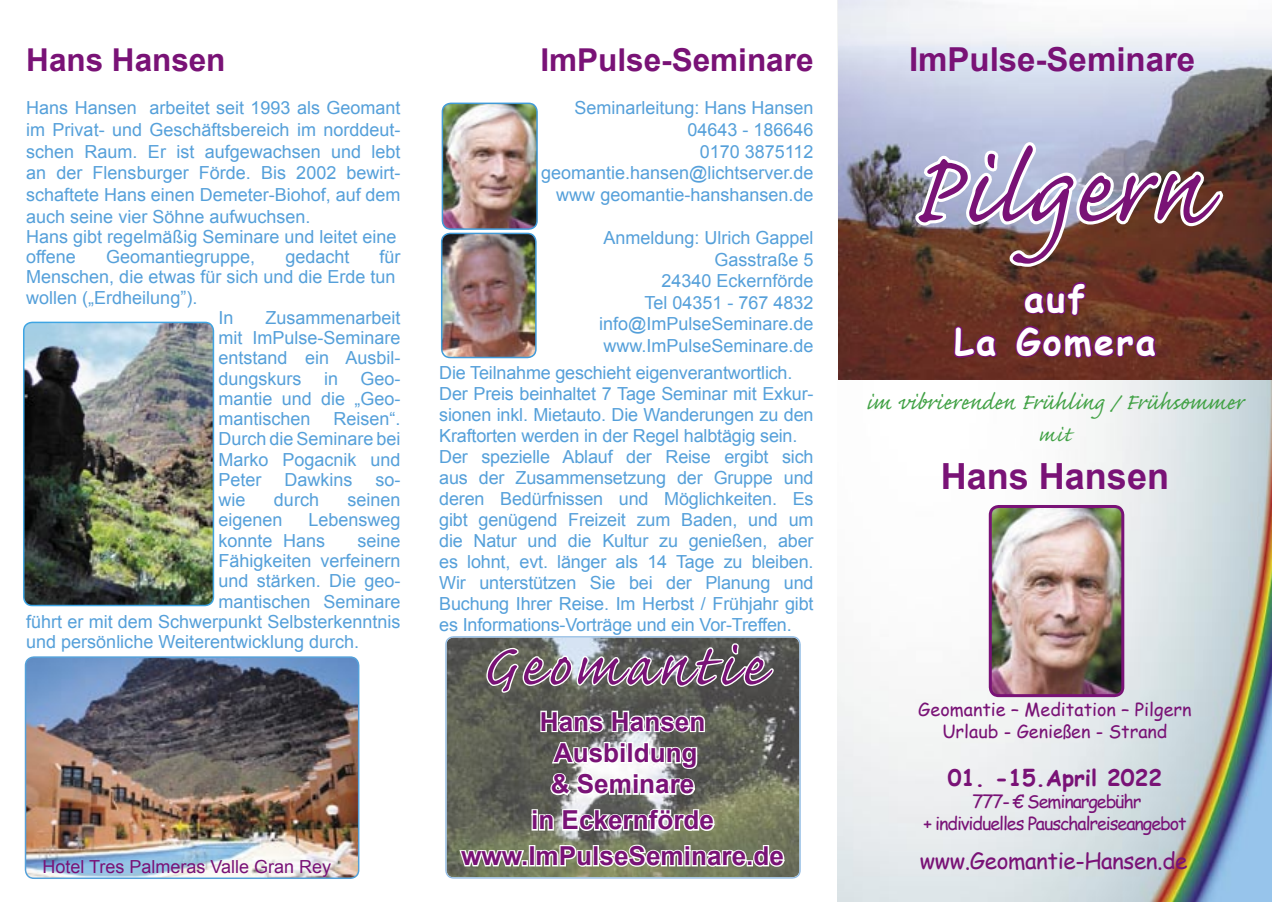
<style>
.page{position:relative;width:1272px;height:902px;background:#fff}
.page>*{position:absolute;margin:0;border:0;box-sizing:border-box;transform-origin:0 0}
.t1{font:126px "Caflisch Script Pro";letter-spacing:.02em;color:#791276}
.t2{font:74.4px "Caflisch Script Pro";letter-spacing:.06em;color:#791276}
.t3{font:700 36px/43.2px "Comic Sans MS";letter-spacing:.06em;color:#fff;text-align:center}
.t4{font:700 36px "Arial";color:#791276}
.t5{font:700 33px "Arial";color:#791276}
.t6{font:700 31.5px "Arial";color:#791276}
.t7{font:28.5px "Caflisch Script Pro";color:#42a246}
.t8{font:27px "Caflisch Script Pro";color:#42a246}
.t9{font:700 26.1px/31.3px "Arial";color:#791276;text-align:center}
.t10{font:22.5px "Comic Sans MS";letter-spacing:-.02em;color:#791276}
.t11{font:700 22.5px "Comic Sans MS";color:#791276}
.t12{font:18px/21px "Arial";color:#55a0da}
.t13{font:18px/21.6px "Comic Sans MS";letter-spacing:-.06em;color:#791276;text-align:center}
.t14{font:18px/21.6px "Comic Sans MS";color:#791276;text-align:center}
.t15{font:18px "Arial";color:#791276}
</style>
<div class="page">
<img style="left:23px;top:321px;width:191px;height:285px">
<img style="left:837px;top:0;width:434px;height:901px">
<img style="left:838px;top:0;width:433px;height:379px">
<img style="left:25px;top:656px;width:334px;height:222px">
<svg style="left:445px;top:636px;width:355px;height:242px;background:#696c60"></svg>
<svg style="left:485px;top:642px;width:289px;height:52px"></svg>
<svg style="left:539px;top:709px;width:167px;height:88px"></svg>
<div style="left:531px;top:809px;width:7px;height:6px;border:3px solid #fff"></div>
<div style="left:531px;top:814px;width:7px;height:16px;border:3px solid #fff"></div>
<svg style="left:537px;top:807px;width:179px;height:25px"></svg>
<svg style="left:457px;top:845px;width:69px;height:25px"></svg>
<div style="left:521px;top:860px;width:7px;height:6px;border:3px solid #fff"></div>
<div style="left:529px;top:844px;width:6px;height:22px;border:3px solid #fff"></div>
<svg style="left:534px;top:842px;width:150px;height:26px"></svg>
<div style="left:684px;top:844px;width:6px;height:7px;border:3px solid #fff"></div>
<div style="left:684px;top:850px;width:6px;height:16px;border:3px solid #fff"></div>
<svg style="left:690px;top:843px;width:96px;height:25px"></svg>
<svg style="left:910px;top:139px;width:309px;height:356px"></svg>
<img style="left:988px;top:505px;width:136px;height:192px">
<img style="left:441px;top:103px;width:97px;height:255px">
<h3 class="t6" style="left:26px;top:39px;width:201px">Hans Hansen</h3>
<p class="t12" style="left:26px;top:98px;width:376px">Hans Hansen arbeitet seit 1993 als Geomant im Privat- und Geschäftsbereich im norddeut&shy;schen Raum. Er ist aufgewachsen und lebt an der Flensburger Förde. Bis 2002 bewirt&shy;schaftete Hans einen Demeter-Biohof, auf dem auch seine vier Söhne aufwuchsen.<br>Hans gibt regelmäßig Seminare und leitet eine offene</p>
<p class="t12" style="left:106px;top:246px;width:151px">Geomantiegruppe,</p>
<p class="t12" style="left:285px;top:246px;width:66px">gedacht</p>
<p class="t12" style="left:379px;top:246px;width:23px">für</p>
<p class="t12" style="left:26px;top:267px;width:371px">Menschen, die etwas für sich und die Erde tun</p>
<p class="t12" style="left:26px;top:287px;width:173px">wollen („Erdheilung”).</p>
<p class="t12" style="left:218px;top:307px;width:17px">In</p>
<p class="t12" style="left:218px;top:307px;width:184px;line-height:20.2px;text-align:justify;text-indent:47px">Zusammenarbeit mit ImPulse-Seminare entstand ein Ausbil&shy;dungskurs</p>
<p class="t12" style="left:218px;top:368px;width:184px;line-height:20.2px;text-align:justify;text-indent:106px">in Geo&shy;mantie und die „Geo&shy;mantischen</p>
<p class="t12" style="left:218px;top:409px;width:184px;line-height:20.2px;text-align:justify;text-indent:115px">Reisen“.<br>Durch die Seminare bei Marko Pogacnik und Peter</p>
<p class="t12" style="left:284px;top:469px;width:70px">Dawkins</p>
<p class="t12" style="left:375px;top:469px;width:27px">so-</p>
<p class="t12" style="left:218px;top:489px;width:28px">wie</p>
<p class="t12" style="left:274px;top:489px;width:47px">durch</p>
<p class="t12" style="left:347px;top:489px;width:55px">seinen</p>
<p class="t12" style="left:218px;top:510px;width:66px">eigenen</p>
<p class="t12" style="left:218px;top:510px;width:184px;line-height:20.2px;text-indent:90px">Lebensweg konnte Hans</p>
<p class="t12" style="left:357px;top:530px;width:45px">seine</p>
<p class="t12" style="left:218px;top:550px;width:184px">Fähigkeiten verfeinern</p>
<p class="t12" style="left:218px;top:570px;width:184px">und stärken. Die geo-</p>
<p class="t12" style="left:218px;top:591px;width:184px">mantischen Seminare</p>
<p class="t12" style="left:26px;top:611px;width:376px">führt er mit dem Schwerpunkt Selbsterkenntnis</p>
<p class="t12" style="left:26px;top:631px;width:334px">und persönliche Weiterentwicklung durch.</p>
<p class="t15" style="left:42px;top:855px;width:290px">Hotel Tres Palmeras Valle Gran Rey</p>
<h3 class="t6" style="left:540px;top:39px;width:275px">ImPulse-Seminare</h3>
<p class="t12" style="left:541px;top:97px;width:274px;line-height:21.6px;text-align:right">Seminarleitung: Hans Hansen<br>04643 - 186646<br>0170 3875112 geomantie.hansen@lichtserver.de www geomantie-hanshansen.de</p>
<p class="t12" style="left:599px;top:227px;width:216px;line-height:21.6px;text-align:right">Anmeldung: Ulrich Gappel<br>Gasstraße 5<br>24340 Eckernförde<br>Tel 04351 - 767 4832 info@ImPulseSeminare.de www.ImPulseSeminare.de</p>
<p class="t12" style="left:439px;top:362px;width:376px">Die Teilnahme geschieht eigenverantwortlich.<br>Der Preis beinhaltet 7 Tage Seminar mit Exkur&shy;sionen inkl. Mietauto. Die Wanderungen zu den Kraftorten werden in der Regel halbtägig sein.<br>Der spezielle Ablauf der Reise ergibt sich aus der Zusammensetzung der Gruppe und deren Bedürfnissen und Möglichkeiten. Es gibt genügend Freizeit zum Baden, und um die Natur und die Kultur zu genießen, aber es lohnt, evt. länger als 14 Tage zu bleiben.<br>Wir unterstützen Sie bei der Planung und Buchung Ihrer Reise. Im Herbst / Frühjahr gibt es Informations-Vorträge und ein Vor-Treffen.</p>
<h2 class="t2" style="left:481px;top:627px;width:284px">Geomantie</h2>
<h3 class="t9" style="left:540px;top:706px;width:167px">Hans Hansen<br>Ausbildung &amp; Seminare</h3>
<h3 class="t9" style="left:461px;top:802px;width:324px;line-height:35.8px">in Eckernförde www.ImPulseSeminare.de</h3>
<h3 class="t5" style="left:909px;top:38px;width:288px">ImPulse-Seminare</h3>
<h1 class="t1" style="left:909px;top:125px;width:296px">Pilgern</h1>
<h3 class="t3" style="left:954px;top:275px;width:203px">auf<br>La Gomera</h3>
<h3 class="t7" style="left:866px;top:387px;width:379px">im vibrierenden Frühling / Frühsommer</h3>
<h3 class="t8" style="left:1038px;top:420px;width:34px">mit</h3>
<h3 class="t4" style="left:940px;top:452px;width:230px">Hans Hansen</h3>
<p class="t14" style="left:918px;top:698px;width:275px">Geomantie – Meditation – Pilgern<br>Urlaub - Genießen - Strand</p>
<p class="t11" style="left:947px;top:761px;width:216px">01. -15.April 2022</p>
<p class="t13" style="left:923px;top:790px;width:265px">777- € Seminargebühr<br>+ individuelles Pauschalreiseangebot</p>
<p class="t10" style="left:919px;top:844px;width:269px">www.Geomantie-Hansen.de</p>
</div>
